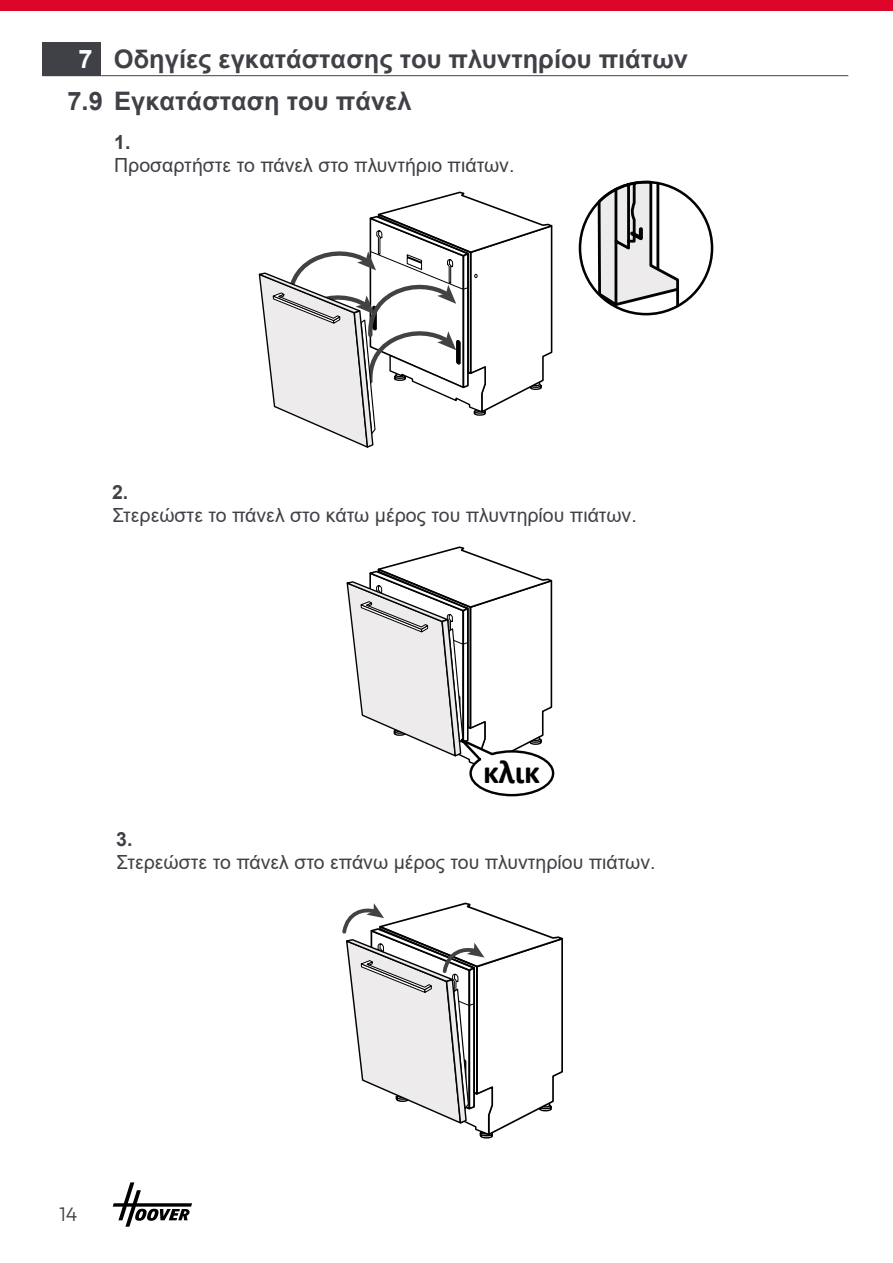
<style>
.page{position:relative;width:893px;height:1263px;background:#fff}
.page>*{position:absolute;margin:0;border:0;box-sizing:border-box;transform-origin:0 0}
.t1{font:700 33px "Calibri";color:#000}
.t2{font:700 25.5px "Arial";color:#414047}
.t3{font:700 25.5px "Arial";color:#fff}
.t4{font:19.5px "Arial";color:#414047}
.t5{font:19.5px "Arial";color:#403f45}
.t6{font:700 19.5px "Arial";color:#414047}
.t7{font:300 19.5px "Outfit";color:#414047}
</style>
<div class="page">
<svg style="left:258px;top:191px;width:295px;height:257px"></svg>
<svg style="left:596px;top:10px;width:85px;height:299px"></svg>
<div style="left:579px;top:181px;width:134px;height:134px;border:3px solid #000;border-radius:50%"></div>
<svg style="left:346px;top:546px;width:209px;height:251px"></svg>
<div style="left:480px;top:1134px;width:13px;height:4px;border:1px solid #000300;border-radius:50%"></div>
<svg style="left:342px;top:902px;width:221px;height:234px"></svg>
<div style="left:43px;top:43px;width:58px;height:33px;background:#404047"></div>
<hr style="left:101px;top:75px;width:747px;height:1px;background:#414047">
<div style="left:0;top:0;width:893px;height:10px;background:#de052b"></div>
<svg style="left:113px;top:1182px;width:79px;height:45px"></svg>
<p class="t3" style="left:79px;top:41px;width:16px">7</p>
<p class="t2" style="left:114px;top:41px;width:576px">Οδηγίες εγκατάστασης του πλυντηρίου πιάτων</p>
<p class="t2" style="left:67px;top:83px;width:346px">7.9 Εγκατάσταση του πάνελ</p>
<p class="t6" style="left:114px;top:128px;width:18px">1.</p>
<p class="t5" style="left:114px;top:152px;width:402px">Προσαρτήστε το πάνελ στο πλυντήριο πιάτων.</p>
<p class="t6" style="left:112px;top:478px;width:18px">2.</p>
<p class="t4" style="left:112px;top:502px;width:526px">Στερεώστε το πάνελ στο κάτω μέρος του πλυντηρίου πιάτων.</p>
<p class="t1" style="left:483px;top:748px;width:59px">κλικ</p>
<p class="t6" style="left:116px;top:825px;width:18px">3.</p>
<p class="t4" style="left:116px;top:849px;width:541px">Στερεώστε το πάνελ στο επάνω μέρος του πλυντηρίου πιάτων.</p>
<p class="t7" style="left:59px;top:1202px;width:20px">14</p>
</div>
